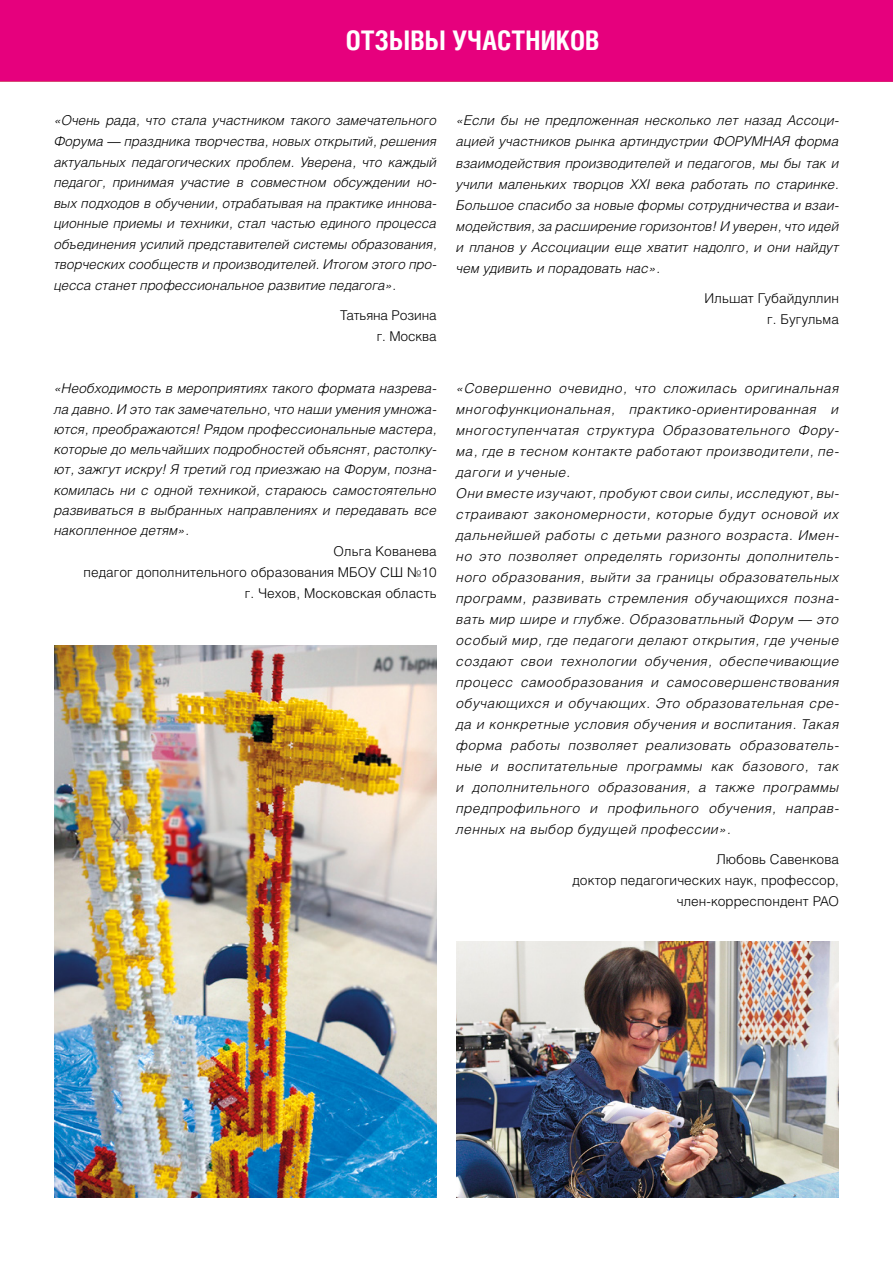
<style>
.page{position:relative;width:893px;height:1263px;background:#fff}
.page>*{position:absolute;margin:0;border:0;box-sizing:border-box;transform-origin:0 0}
.t1{font:700 27px "Helios Cond";letter-spacing:.005em;color:#fff}
.t2{font:italic 300 13.5px/21px "Helios";letter-spacing:.035em;color:#000;text-align:justify}
.t3{font:300 13.5px/21px "Helios";letter-spacing:.005em;color:#000;text-align:right}
</style>
<div class="page">
<div style="left:0;top:0;width:893px;height:82px;background:#e6007d"></div>
<img style="left:456px;top:942px;width:383px;height:255px">
<img style="left:54px;top:646px;width:383px;height:551px">
<h1 class="t1" style="left:346px;top:25px;width:255px">ОТЗЫВЫ УЧАСТНИКОВ</h1>
<p class="t2" style="left:54px;top:110px;width:384px;line-height:20.5px">«Очень рада, что стала участником такого замечательного Форума — праздника творчества, новых открытий, решения актуальных педагогических проблем. Уверена, что каждый педагог, принимая участие в совместном обсуждении но&shy;вых подходов в обучении, отрабатывая на практике иннова&shy;ционные приемы и техники, стал частью единого процесса объединения усилий представителей системы образования, творческих сообществ и производителей. Итогом этого про&shy;цесса станет профессиональное развитие педагога».</p>
<p class="t3" style="left:340px;top:305px;width:98px">Татьяна Розина г. Москва</p>
<p class="t2" style="left:54px;top:378px;width:384px;line-height:20.2px">«Необходимость в мероприятиях такого формата назрева&shy;ла давно. И это так замечательно, что наши умения умножа&shy;ются, преображаются! Рядом профессиональные мастера, которые до мельчайших подробностей объяснят, растолку&shy;ют, зажгут искру! Я третий год приезжаю на Форум, позна&shy;комилась ни с одной техникой, стараюсь самостоятельно развиваться в выбранных направлениях и передавать все накопленное детям».</p>
<p class="t3" style="left:83px;top:541px;width:355px">Ольга Кованева<br>педагог дополнительного образования МБОУ СШ №10 г. Чехов, Московская область</p>
<p class="t2" style="left:456px;top:110px;width:384px">«Если бы не предложенная несколько лет назад Ассоци&shy;ацией участников рынка артиндустрии ФОРУМНАЯ форма взаимодействия производителей и педагогов, мы бы так и учили маленьких творцов XXI века работать по старинке.<br>Большое спасибо за новые формы сотрудничества и взаи&shy;модействия, за расширение горизонтов! И уверен, что идей и планов у Ассоциации еще хватит надолго, и они найдут чем удивить и порадовать нас».</p>
<p class="t3" style="left:705px;top:287px;width:136px">Ильшат Губайдуллин г. Бугульма</p>
<p class="t2" style="left:456px;top:378px;width:384px;text-align:left">«Совершенно очевидно, что сложилась оригинальная многофункциональная, практико-ориентированная и многоступенчатая структура Образовательного Фору&shy;ма, где в тесном контакте работают производители, пе&shy;дагоги и ученые.<br>Они вместе изучают, пробуют свои силы, исследуют, вы&shy;страивают закономерности, которые будут основой их дальнейшей работы с детьми разного возраста. Имен&shy;но это позволяет определять горизонты дополнитель&shy;ного образования, выйти за границы образовательных программ, развивать стремления обучающихся позна&shy;вать мир шире и глубже. Образоватльный Форум — это особый мир, где педагоги делают открытия, где ученые создают свои технологии обучения, обеспечивающие процесс самообразования и самосовершенствования обучающихся и обучающих. Это образовательная сре&shy;да и конкретные условия обучения и воспитания. Такая форма работы позволяет реализовать образователь&shy;ные и воспитательные программы как базового, так и дополнительного образования, а также программы предпрофильного и профильного обучения, направ&shy;ленных на выбор будущей профессии».</p>
<p class="t3" style="left:572px;top:849px;width:268px">Любовь Савенкова<br>доктор педагогических наук, профессор, член-корреспондент РАО</p>
</div>
